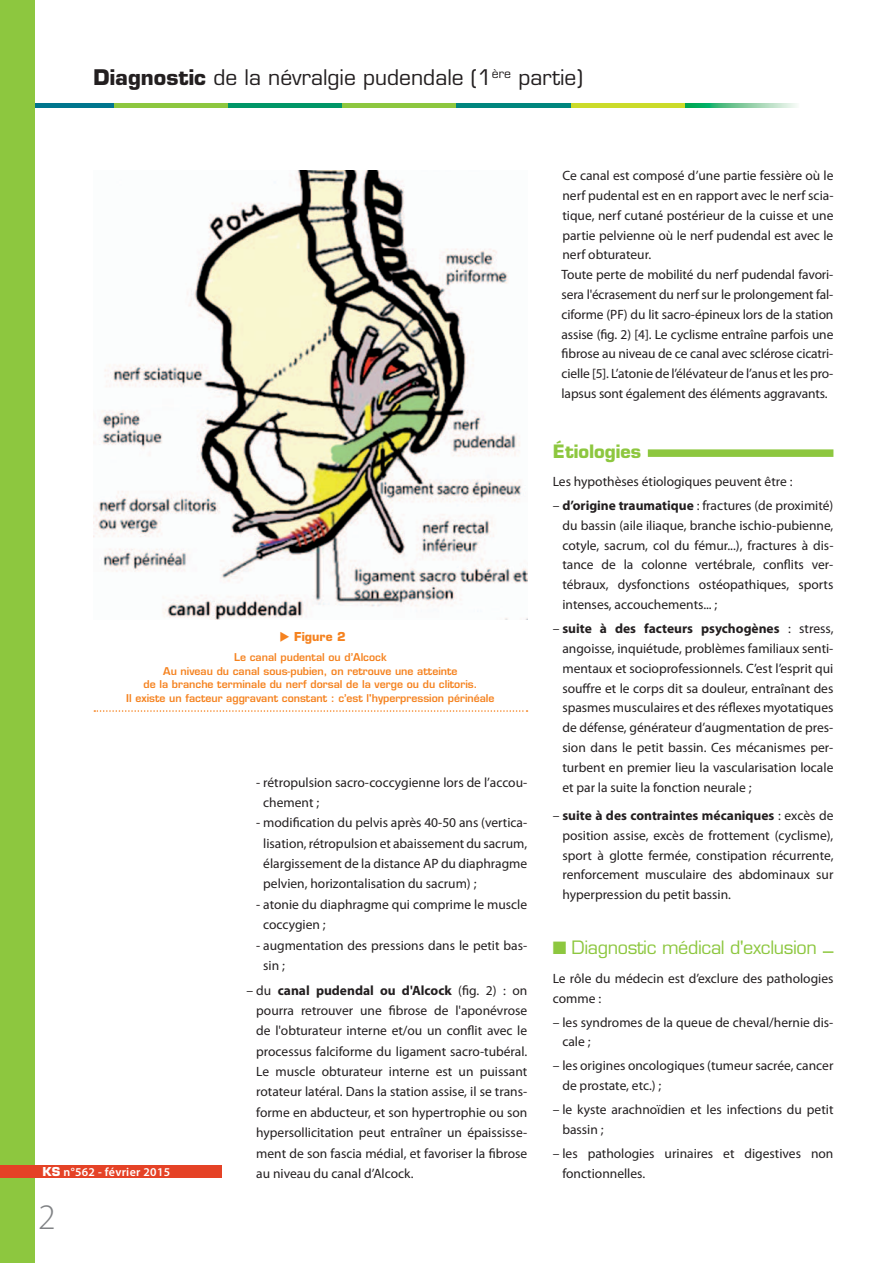
<style>
.page{position:relative;width:893px;height:1263px;background:#fff}
.page>*{position:absolute;margin:0;border:0;box-sizing:border-box;transform-origin:0 0}
.t1{font:300 36px "Myriad Pro";color:#808285}
.t2{font:21px "Eurostile";color:#231f20}
.t3{font:18px "Eurostile";letter-spacing:-.02em;color:#8dc73f}
.t4{font:700 18px "Eurostile";color:#8dc73f}
.t5{font:13.5px/19.8px "Myriad Pro";color:#231f20}
.t6{font:600 12px "Myriad Pro";letter-spacing:.025em;color:#fff}
.t7{font:700 12px "Eurostile";color:#f5821f}
.t8{font:600 10.5px/13.5px "Eurostile";color:#f5821f;text-align:center}
.s1{font-weight:700}
.s2{font-family:"Eurostile";font-weight:700}
.s3{color:#fff}
</style>
<div class="page">
<hr style="left:0;top:103px;width:114px;height:4px;background:#00768e">
<hr style="left:114px;top:103px;width:114px;height:4px;background:#8dc73f">
<hr style="left:228px;top:103px;width:115px;height:4px;background:#009667">
<hr style="left:343px;top:103px;width:114px;height:4px;background:#8dc73f">
<hr style="left:457px;top:103px;width:114px;height:4px;background:#00867e">
<hr style="left:571px;top:103px;width:114px;height:4px;background:#cbdb2a">
<svg style="left:685px;top:103px;width:112px;height:4px"></svg>
<div style="left:0;top:0;width:34px;height:1263px;background:#8dc73f"></div>
<div style="left:0;top:1165px;width:221px;height:13px;background:#e54226"></div>
<div style="left:648px;top:449px;width:185px;height:8px;background:#8dc73f"></div>
<svg style="left:823px;top:951px;width:10px;height:2px"></svg>
<img style="left:94px;top:170px;width:433px;height:449px">
<svg style="left:94px;top:710px;width:433px;height:2px"></svg>
<h2 class="t2" style="left:94px;top:65px;width:491px"><span class="s1">Diagnostic</span> de la névralgie pudendale (1<sup>ère</sup> partie)</h2>
<p class="t7" style="left:294px;top:629px;width:53px">Figure 2</p>
<p class="t8" style="left:126px;top:651px;width:370px">Le canal pudental ou d’Alcock<br>Au niveau du canal sous-pubien, on retrouve une atteinte<br>de la branche terminale du nerf dorsal de la verge ou du clitoris.<br>Il existe un facteur aggravant constant : c’est l'hyperpression périnéale</p>
<p class="t6" style="left:43px;top:1164px;width:129px"><span class="s2">KS</span> n°562 - février 2015</p>
<h1 class="t1" style="left:38px;top:1195px;width:19px">2</h1>
<p class="t5" style="left:263px;top:771px;width:266px;line-height:20.4px;text-indent:-17px"><span class="s3">–</span> - rétropulsion sacro-coccygienne lors de l’accou&shy;chement ;</p>
<p class="t5" style="left:263px;top:812px;width:266px;line-height:20.4px;text-align:justify;text-indent:-17px"><span class="s3">–</span> - modification du pelvis après 40-50 ans (vertica&shy;lisation, rétropulsion et abaissement du sacrum, élargissement de la distance AP du diaphragme pelvien, horizontalisation du sacrum) ;</p>
<p class="t5" style="left:263px;top:894px;width:265px;line-height:20.4px;text-indent:-17px"><span class="s3">–</span> - atonie du diaphragme qui comprime le muscle coccygien ;</p>
<p class="t5" style="left:263px;top:934px;width:265px;line-height:20.4px;text-indent:-17px"><span class="s3">–</span> - augmentation des pressions dans le petit bas&shy;sin ;</p>
<p class="t5" style="left:256px;top:979px;width:273px;line-height:20.4px;text-align:justify;text-indent:-10px">– du <span class="s1">canal pudendal ou d'Alcock</span> (fig. 2) : on pourra retrouver une fibrose de l'aponévrose de l'obturateur interne et/ou un conflit avec le processus falciforme du ligament sacro-tubéral.<br>Le muscle obturateur interne est un puissant rotateur latéral. Dans la station assise, il se trans&shy;forme en abducteur, et son hypertrophie ou son hypersollicitation peut entraîner un épaississe&shy;ment de son fascia médial, et favoriser la fibrose au niveau du canal d’Alcock.</p>
<p class="t5" style="left:562px;top:166px;width:273px;text-align:justify;text-indent:-10px"><span class="s3">–</span> Ce canal est composé d’une partie fessière où le nerf pudental est en en rapport avec le nerf scia&shy;tique, nerf cutané postérieur de la cuisse et une partie pelvienne où le nerf pudendal est avec le nerf obturateur.</p>
<p class="t5" style="left:562px;top:265px;width:273px;text-align:justify;text-indent:-9px"><span class="s3">–</span> Toute perte de mobilité du nerf pudendal favori&shy;sera l'écrasement du nerf sur le prolongement fal&shy;ciforme (PF) du lit sacro-épineux lors de la station assise (fig. 2) [4]. Le cyclisme entraîne parfois une fibrose au niveau de ce canal avec sclérose cicatri&shy;cielle [5]. L’atonie de l’élévateur de l’anus et les pro&shy;lapsus sont également des éléments aggravants.</p>
<h3 class="t4" style="left:553px;top:440px;width:90px">Étiologies</h3>
<p class="t5" style="left:553px;top:471px;width:241px">Les hypothèses étiologiques peuvent être :</p>
<p class="t5" style="left:562px;top:495px;width:273px;text-align:justify;text-indent:-10px">– <span class="s1">d’origine traumatique</span> : fractures (de proximité) du bassin (aile iliaque, branche ischio-pubienne, cotyle, sacrum, col du fémur...), fractures à dis&shy;tance de la colonne vertébrale, conflits ver&shy;tébraux, dysfonctions ostéopathiques, sports intenses, accouchements... ;</p>
<p class="t5" style="left:562px;top:618px;width:273px;text-align:justify;text-indent:-10px">– <span class="s1">suite à des facteurs psychogènes</span> : stress, angoisse, inquiétude, problèmes familiaux senti&shy;mentaux et socioprofessionnels. C’est l’esprit qui souffre et le corps dit sa douleur, entraînant des spasmes musculaires et des réflexes myotatiques de défense, générateur d’augmentation de pres&shy;sion dans le petit bassin. Ces mécanismes per&shy;turbent en premier lieu la vascularisation locale et par la suite la fonction neurale ;</p>
<p class="t5" style="left:562px;top:805px;width:273px;text-align:justify;text-indent:-10px">– <span class="s1">suite à des contraintes mécaniques</span> : excès de position assise, excès de frottement (cyclisme), sport à glotte fermée, constipation récurrente, renforcement musculaire des abdominaux sur hyperpression du petit bassin.</p>
<h3 class="t3" style="left:553px;top:937px;width:266px">■ Diagnostic médical d'exclusion</h3>
<p class="t5" style="left:553px;top:968px;width:282px">Le rôle du médecin est d’exclure des pathologies comme :</p>
<p class="t5" style="left:562px;top:1012px;width:273px;text-indent:-10px">– les syndromes de la queue de cheval/hernie dis&shy;cale ;</p>
<p class="t5" style="left:562px;top:1056px;width:272px;text-indent:-10px">– les origines oncologiques (tumeur sacrée, cancer de prostate, etc.) ;</p>
<p class="t5" style="left:562px;top:1100px;width:273px;text-indent:-10px">– le kyste arachnoïdien et les infections du petit bassin ;</p>
<p class="t5" style="left:562px;top:1143px;width:272px;text-indent:-10px">– les pathologies urinaires et digestives non fonctionnelles.</p>
</div>
